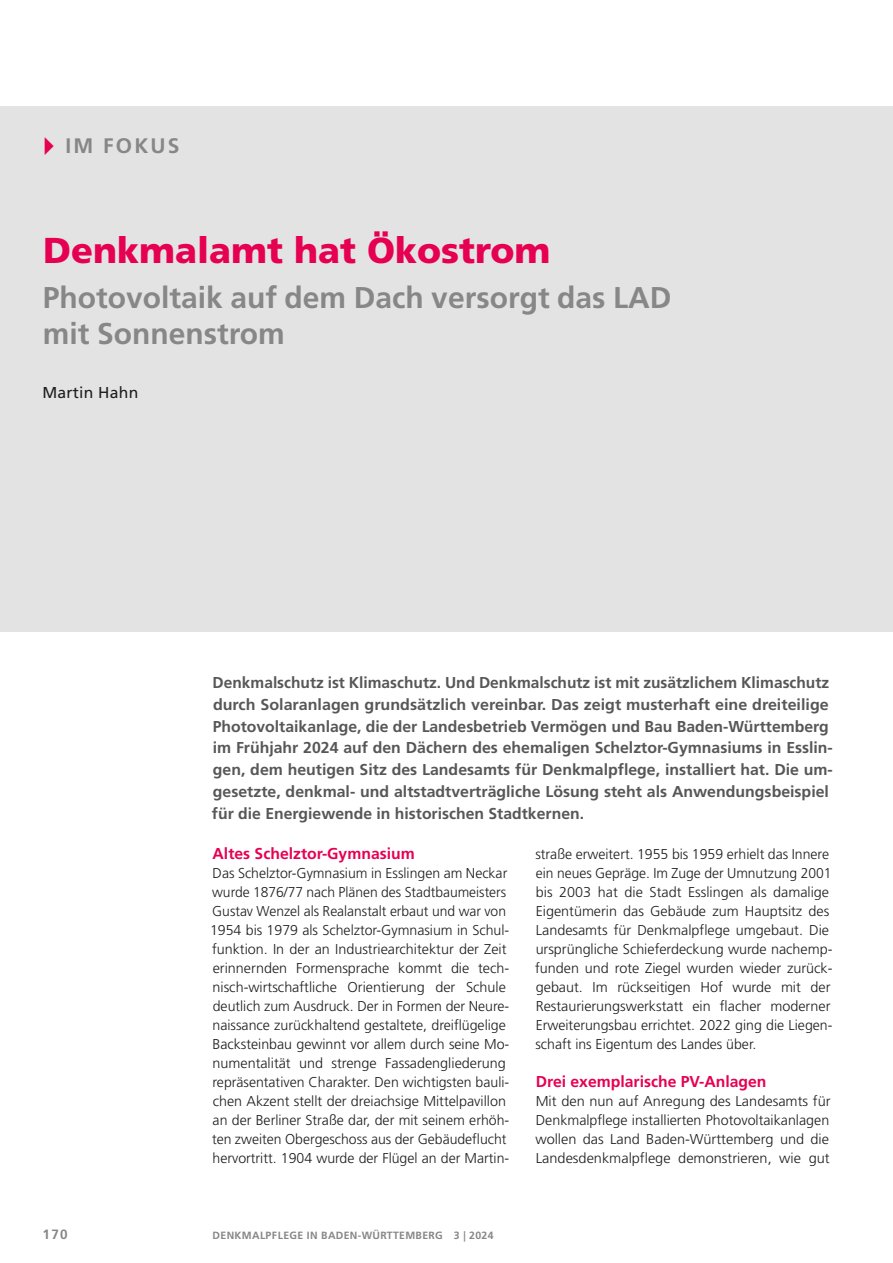
<style>
.page{position:relative;width:893px;height:1263px;background:#fff}
.page>*{position:absolute;margin:0;border:0;box-sizing:border-box;transform-origin:0 0}
.t1{font:900 36px "Frutiger LT Std";color:#e60052}
.t2{font:700 30px/36px "Frutiger LT Std";color:#878788}
.t3{font:700 21px "Frutiger LT Std";letter-spacing:.1em;color:#878788}
.t4{font:700 15.75px/21.8px "Frutiger LT Std";color:#575758}
.t5{font:700 15.75px "Frutiger LT Std";color:#e60052}
.t6{font:15.75px "Frutiger LT Std Roman 2";letter-spacing:.015em;color:#1d1e1f}
.t7{font:300 14.25px/19px "Frutiger LT Std";color:#1d1e1f}
.t8{font:700 13.5px "Frutiger LT Std";color:#878788}
.t9{font:10.5px "Frutiger LT Std Bold 4";letter-spacing:.03em;color:#878788}
.s1{color:#e60052}
</style>
<div class="page">
<div style="left:0;top:106px;width:893px;height:525px;background:#e3e3e3"></div>
<h3 class="t3" style="left:34px;top:134px;width:147px"><span class="s1">✔</span>IM FOKUS</h3>
<h1 class="t1" style="left:43px;top:229px;width:509px">Denkmalamt hat Ökostrom</h1>
<h2 class="t2" style="left:43px;top:279px;width:630px">Photovoltaik auf dem Dach versorgt das LAD mit Sonnenstrom</h2>
<p class="t6" style="left:42px;top:384px;width:97px">Martin Hahn</p>
<p class="t4" style="left:212px;top:672px;width:622px">Denkmalschutz ist Klimaschutz. Und Denkmalschutz ist mit zusätzlichem Klimaschutz durch Solaranlagen grundsätzlich vereinbar. Das zeigt musterhaft eine dreiteilige Photovoltaikanlage, die der Landesbetrieb Vermögen und Bau Baden-Württemberg im Frühjahr 2024 auf den Dächern des ehemaligen Schelztor-Gymnasiums in Esslin&shy;gen, dem heutigen Sitz des Landesamts für Denkmalpflege, installiert hat. Die um&shy;gesetzte, denkmal- und altstadtverträgliche Lösung steht als Anwendungsbeispiel für die Energiewende in historischen Stadtkernen.</p>
<p class="t5" style="left:213px;top:844px;width:204px">Altes Schelztor-Gymnasium</p>
<p class="t7" style="left:210px;top:864px;width:301px">Das Schelztor-Gymnasium in Esslingen am Neckar wurde 1876/77 nach Plänen des Stadtbaumeisters Gustav Wenzel als Realanstalt erbaut und war von 1954 bis 1979 als Schelztor-Gymnasium in Schul&shy;funktion. In der an Industriearchitektur der Zeit erinnernden Formensprache kommt die tech&shy;nisch-wirtschaftliche Orientierung der Schule deutlich zum Ausdruck. Der in Formen der Neure&shy;naissance zurückhaltend gestaltete, dreiflügelige Backsteinbau gewinnt vor allem durch seine Mo&shy;numentalität und strenge Fassadengliederung repräsentativen Charakter. Den wichtigsten bauli&shy;chen Akzent stellt der dreiachsige Mittelpavillon an der Berliner Straße dar, der mit seinem erhöh&shy;ten zweiten Obergeschoss aus der Gebäudeflucht hervortritt. 1904 wurde der Flügel an der Martin-</p>
<p class="t7" style="left:535px;top:845px;width:299px">straße erweitert. 1955 bis 1959 erhielt das Innere ein neues Gepräge. Im Zuge der Umnutzung 2001 bis 2003 hat die Stadt Esslingen als damalige Eigentümerin das Gebäude zum Hauptsitz des Landesamts für Denkmalpflege umgebaut. Die ursprüngliche Schieferdeckung wurde nachemp&shy;funden und rote Ziegel wurden wieder zurück&shy;gebaut. Im rückseitigen Hof wurde mit der Restaurierungswerkstatt ein flacher moderner Erweiterungsbau errichtet. 2022 ging die Liegen&shy;schaft ins Eigentum des Landes über.</p>
<p class="t5" style="left:536px;top:1072px;width:232px">Drei exemplarische PV-Anlagen</p>
<p class="t7" style="left:535px;top:1091px;width:297px;text-align:justify">Mit den nun auf Anregung des Landesamts für Denkmalpflege installierten Photovoltaikanlagen wollen das Land Baden-Württemberg und die Landesdenkmalpflege demonstrieren, wie gut</p>
<p class="t8" style="left:43px;top:1226px;width:27px">170</p>
<p class="t9" style="left:213px;top:1229px;width:282px">DENKMALPFLEGE IN BADEN-WÜRTTEMBERG 3 | 2024</p>
</div>
